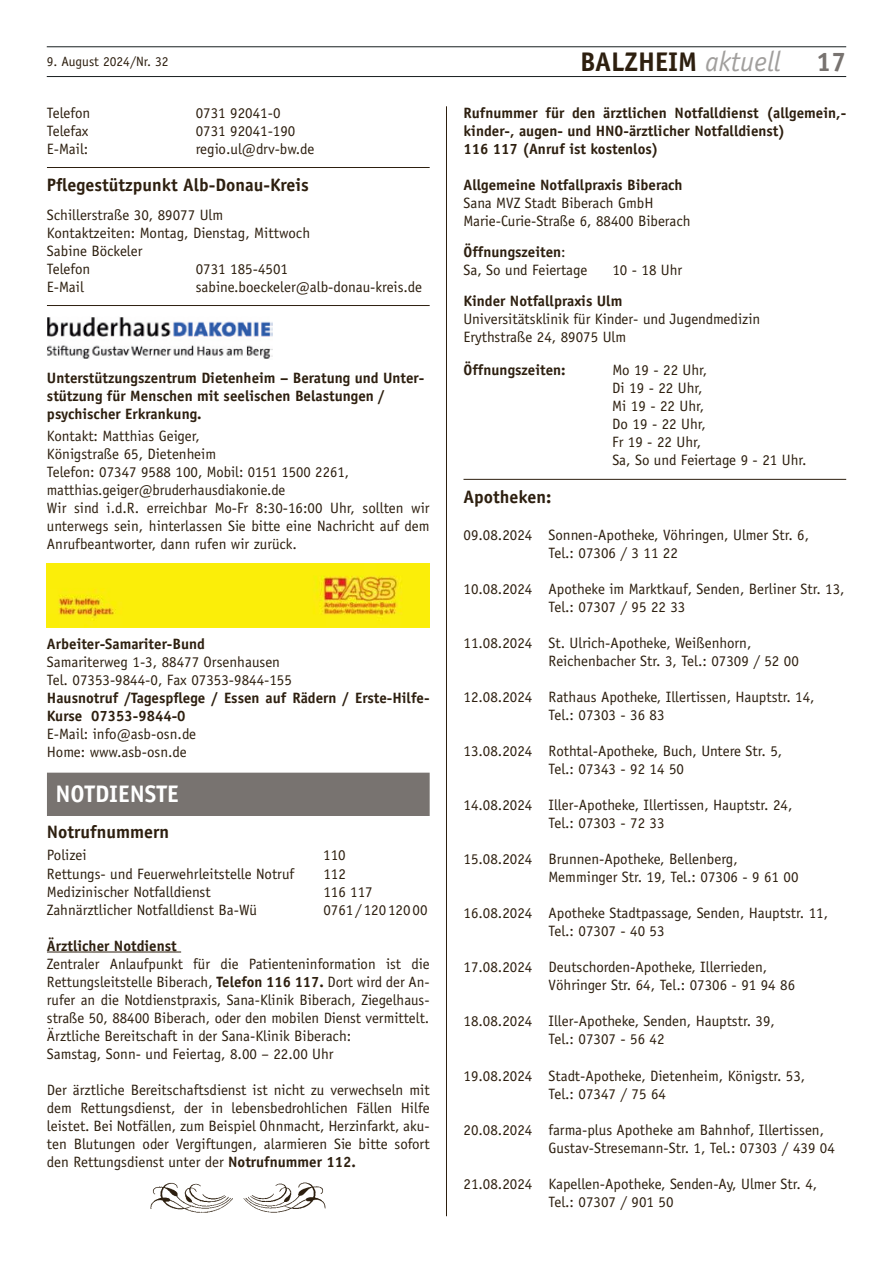
<style>
.page{position:relative;width:893px;height:1263px;background:#fff}
.page>*{position:absolute;margin:0;border:0;box-sizing:border-box;transform-origin:0 0}
.t1{font:700 27px "Officina Sans";color:#2d1f0f}
.t2{font:700 27px "Officina Sans";color:#787370}
.t3{font:700 24px "Officina Sans";color:#fff}
.t4{font:700 18px "Officina Sans";color:#2d1f0f}
.t5{font:15px/18px "Officina Sans";color:#2d1f0f}
.t6{font:700 15px/18px "Officina Sans";color:#2d1f0f}
.t7{font:13.5px "Officina Sans";color:#2d1f0f}
.s1{font-weight:400;font-style:italic;font-size:28.35px;color:#a19f9d}
.s2{font-weight:700}
</style>
<div class="page">
<hr style="left:47px;top:76px;width:799px;height:1px;background:#171d1f">
<hr style="left:47px;top:47px;width:799px;height:1px;background:#171d1f">
<hr style="left:446px;top:106px;width:1px;height:1110px;background:#2d1f0f">
<hr style="left:463px;top:479px;width:383px;height:1px;background:#2d1f0f">
<hr style="left:47px;top:167px;width:383px;height:1px;background:#2d1f0f">
<hr style="left:47px;top:305px;width:383px;height:1px;background:#2d1f0f">
<hr style="left:47px;top:952px;width:134px;height:1px;background:#2d1f0f">
<img style="left:47px;top:317px;width:226px;height:42px">
<img style="left:47px;top:563px;width:383px;height:64px">
<div style="left:47px;top:773px;width:383px;height:42px;background:#787370"></div>
<img style="left:150px;top:1182px;width:176px;height:31px">
<h1 class="t1" style="left:580px;top:45px;width:202px">BALZHEIM <span class="s1">aktuell</span></h1>
<p class="t7" style="left:47px;top:53px;width:123px">9. August 2024/Nr. 32</p>
<h1 class="t2" style="left:816px;top:45px;width:32px">17</h1>
<p class="t6" style="left:463px;top:104px;width:384px">Rufnummer für den ärztlichen Notfalldienst (allgemein,- kinder-, augen- und HNO-ärztlicher Notfalldienst)<br>116 117 (Anruf ist kostenlos)</p>
<p class="t6" style="left:463px;top:176px;width:221px">Allgemeine Notfallpraxis Biberach</p>
<p class="t5" style="left:463px;top:194px;width:229px">Sana MVZ Stadt Biberach GmbH<br>Marie-Curie-Straße 6, 88400 Biberach</p>
<p class="t5" style="left:463px;top:243px;width:125px"><span class="s2">Öffnungszeiten</span>:<br>Sa, So und Feiertage</p>
<p class="t5" style="left:47px;top:104px;width:45px">Telefon</p>
<p class="t5" style="left:196px;top:104px;width:86px">0731 92041-0</p>
<p class="t5" style="left:47px;top:122px;width:43px">Telefax</p>
<p class="t5" style="left:196px;top:122px;width:101px">0731 92041-190</p>
<p class="t5" style="left:47px;top:140px;width:43px">E-Mail:</p>
<p class="t5" style="left:196px;top:140px;width:120px">regio.ul@drv-bw.de</p>
<p class="t4" style="left:47px;top:174px;width:264px">Pflegestützpunkt Alb-Donau-Kreis</p>
<p class="t5" style="left:47px;top:206px;width:265px">Schillerstraße 30, 89077 Ulm<br>Kontaktzeiten: Montag, Dienstag, Mittwoch<br>Sabine Böckeler<br>Telefon</p>
<p class="t5" style="left:196px;top:260px;width:94px">0731 185-4501</p>
<p class="t5" style="left:612px;top:261px;width:72px">10 - 18 Uhr</p>
<p class="t6" style="left:463px;top:292px;width:160px">Kinder Notfallpraxis Ulm</p>
<p class="t5" style="left:463px;top:310px;width:298px">Universitätsklinik für Kinder- und Jugendmedizin<br>Erythstraße 24, 89075 Ulm</p>
<p class="t6" style="left:463px;top:361px;width:104px">Öffnungszeiten:</p>
<p class="t5" style="left:612px;top:361px;width:196px">Mo 19 - 22 Uhr,<br>Di 19 - 22 Uhr,<br>Mi 19 - 22 Uhr,<br>Do 19 - 22 Uhr,<br>Fr 19 - 22 Uhr,<br>Sa, So und Feiertage 9 - 21 Uhr.</p>
<p class="t4" style="left:463px;top:486px;width:90px">Apotheken:</p>
<p class="t5" style="left:548px;top:526px;width:262px;text-indent:-85px">09.08.2024 Sonnen-Apotheke, Vöhringen, Ulmer Str. 6,<br>Tel.: 07306 / 3 11 22</p>
<p class="t5" style="left:548px;top:580px;width:298px;text-indent:-85px">10.08.2024 Apotheke im Marktkauf, Senden, Berliner Str. 13,<br>Tel.: 07307 / 95 22 33</p>
<p class="t5" style="left:548px;top:634px;width:252px;text-indent:-85px">11.08.2024 St. Ulrich-Apotheke, Weißenhorn,<br>Reichenbacher Str. 3, Tel.: 07309 / 52 00</p>
<p class="t5" style="left:548px;top:688px;width:268px;text-indent:-85px">12.08.2024 Rathaus Apotheke, Illertissen, Hauptstr. 14,<br>Tel.: 07303 - 36 83</p>
<p class="t5" style="left:548px;top:742px;width:235px;text-indent:-85px">13.08.2024 Rothtal-Apotheke, Buch, Untere Str. 5,<br>Tel.: 07343 - 92 14 50</p>
<p class="t5" style="left:548px;top:796px;width:245px;text-indent:-85px">14.08.2024 Iller-Apotheke, Illertissen, Hauptstr. 24,<br>Tel.: 07303 - 72 33</p>
<p class="t5" style="left:548px;top:850px;width:252px;text-indent:-85px">15.08.2024 Brunnen-Apotheke, Bellenberg,<br>Memminger Str. 19, Tel.: 07306 - 9 61 00</p>
<p class="t5" style="left:548px;top:904px;width:281px;text-indent:-85px">16.08.2024 Apotheke Stadtpassage, Senden, Hauptstr. 11,<br>Tel.: 07307 - 40 53</p>
<p class="t5" style="left:548px;top:958px;width:248px;text-indent:-85px">17.08.2024 Deutschorden-Apotheke, Illerrieden,<br>Vöhringer Str. 64, Tel.: 07306 - 91 94 86</p>
<p class="t5" style="left:548px;top:1012px;width:228px;text-indent:-85px">18.08.2024 Iller-Apotheke, Senden, Hauptstr. 39,<br>Tel.: 07307 - 56 42</p>
<p class="t5" style="left:548px;top:1066px;width:258px;text-indent:-85px">19.08.2024 Stadt-Apotheke, Dietenheim, Königstr. 53,<br>Tel.: 07347 / 75 64</p>
<p class="t5" style="left:548px;top:1120px;width:288px;text-indent:-85px">20.08.2024 farma-plus Apotheke am Bahnhof, Illertissen,<br>Gustav-Stresemann-Str. 1, Tel.: 07303 / 439 04</p>
<p class="t5" style="left:548px;top:1174px;width:270px;text-indent:-85px">21.08.2024 Kapellen-Apotheke, Senden-Ay, Ulmer Str. 4,<br>Tel.: 07307 / 901 50</p>
<p class="t5" style="left:47px;top:278px;width:38px">E-Mail</p>
<p class="t5" style="left:196px;top:278px;width:228px">sabine.boeckeler@alb-donau-kreis.de</p>
<p class="t6" style="left:47px;top:369px;width:379px">Unterstützungszentrum Dietenheim – Beratung und Unter&shy;stützung für Menschen mit seelischen Belastungen / psychischer Erkrankung.</p>
<p class="t5" style="left:47px;top:427px;width:384px">Kontakt: Matthias Geiger,<br>Königstraße 65, Dietenheim<br>Telefon: 07347 9588 100, Mobil: 0151 1500 2261, matthias.geiger@bruderhausdiakonie.de<br>Wir sind i.d.R. erreichbar Mo-Fr 8:30-16:00 Uhr, sollten wir unterwegs sein, hinterlassen Sie bitte eine Nachricht auf dem Anrufbeantworter, dann rufen wir zurück.</p>
<p class="t6" style="left:47px;top:635px;width:160px">Arbeiter-Samariter-Bund</p>
<p class="t5" style="left:47px;top:653px;width:246px">Samariterweg 1-3, 88477 Orsenhausen<br>Tel. 07353-9844-0, Fax 07353-9844-155</p>
<p class="t6" style="left:47px;top:689px;width:384px">Hausnotruf /Tagespflege / Essen auf Rädern / Erste-Hilfe-<br>Kurse 07353-9844-0</p>
<p class="t5" style="left:47px;top:725px;width:151px">E-Mail: info@asb-osn.de<br>Home: www.asb-osn.de</p>
<h2 class="t3" style="left:55px;top:779px;width:125px">NOTDIENSTE</h2>
<p class="t4" style="left:47px;top:821px;width:124px">Notrufnummern</p>
<p class="t5" style="left:47px;top:846px;width:41px">Polizei</p>
<p class="t5" style="left:323px;top:846px;width:24px">110</p>
<p class="t5" style="left:47px;top:864px;width:249px">Rettungs- und Feuerwehrleitstelle Notruf</p>
<p class="t5" style="left:323px;top:864px;width:24px">112</p>
<p class="t5" style="left:47px;top:882px;width:165px">Medizinischer Notfalldienst</p>
<p class="t5" style="left:323px;top:882px;width:51px">116 117</p>
<p class="t5" style="left:47px;top:900px;width:212px">Zahnärztlicher Notfalldienst Ba-Wü</p>
<p class="t5" style="left:323px;top:900px;width:106px">0761/ 12012000</p>
<p class="t6" style="left:47px;top:936px;width:131px">Ärztlicher Notdienst</p>
<p class="t5" style="left:47px;top:954px;width:384px">Zentraler Anlaufpunkt für die Patienteninformation ist die Rettungsleitstelle Biberach, <span class="s2">Telefon 116 117.</span> Dort wird der An&shy;rufer an die Notdienstpraxis, Sana-Klinik Biberach, Ziegelhaus&shy;straße 50, 88400 Biberach, oder den mobilen Dienst vermittelt.<br>Ärztliche Bereitschaft in der Sana-Klinik Biberach:<br>Samstag, Sonn- und Feiertag, 8.00 – 22.00 Uhr</p>
<p class="t5" style="left:47px;top:1080px;width:384px;text-align:justify">Der ärztliche Bereitschaftsdienst ist nicht zu verwechseln mit dem Rettungsdienst, der in lebensbedrohlichen Fällen Hilfe leistet. Bei Notfällen, zum Beispiel Ohnmacht, Herzinfarkt, aku&shy;ten Blutungen oder Vergiftungen, alarmieren Sie bitte sofort den Rettungsdienst unter der <span class="s2">Notrufnummer 112.</span></p>
</div>
